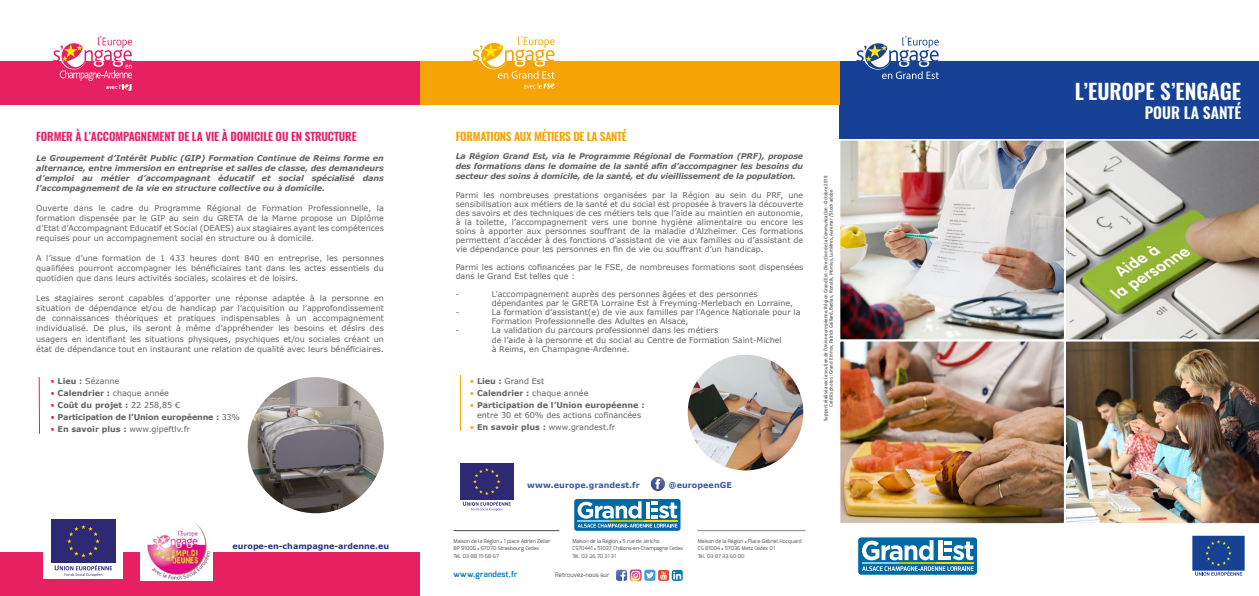
<style>
.page{position:relative;width:1259px;height:596px;background:#fff}
.page>*{position:absolute;margin:0;border:0;box-sizing:border-box;transform-origin:0 0}
.t1{font:600 21.1px "Oswald";color:#fff}
.t2{font:600 15.5px "Oswald";color:#fff}
.t3{font:600 11.3px "Oswald";letter-spacing:-.01em;color:#e72061}
.t4{font:600 11.3px "Oswald";letter-spacing:-.02em;color:#f6a305}
.t5{font:8px/9px "Verdana";color:#646363;text-align:justify}
.t6{font:italic 700 8px/10px "Verdana";letter-spacing:-.015em;color:#646363;text-align:justify}
.t7{font:700 8px/10px "Verdana";color:#646363;text-align:center}
.t8{font:700 8px "Verdana";letter-spacing:-.02em;color:#646363}
.t9{font:700 8px "Verdana";letter-spacing:.01em;color:#3e57a3}
.t10{font:700 8px "Verdana";color:#283583}
.t11{font:600 8px "Exo";letter-spacing:.02em;color:#0079b0}
.t12{font:6.1px "Exo";letter-spacing:.01em;color:#4a4a49}
.t13{font:700 6px "Bliss 2";color:#fff}
.t14{font:5.2px/7.2px "Exo";color:#4a4a49}
.t15{font:500 5px/5.5px "Ubuntu";color:#646363;text-align:center;scale:.88 1}
.s1{font-size:7px}
.s2{color:#e72061}
.s3{font-weight:700}
.s4{font-weight:400;color:#e72061}
.s5{font-weight:400}
.s6{color:#f6a305}
.s7{font-weight:400;color:#f6a305}
</style>
<div class="page">
<svg style="left:1066px;top:140px;width:193px;height:199px;background:#b0b19c"></svg>
<img style="left:841px;top:141px;width:222px;height:197px">
<div style="left:838px;top:138px;width:228px;height:203px;border:2px solid #fff"></div>
<img style="left:1066px;top:339px;width:193px;height:185px">
<img style="left:841px;top:342px;width:222px;height:179px">
<div style="left:838px;top:339px;width:228px;height:185px;border:2px solid #fff"></div>
<div style="left:839px;top:61px;width:420px;height:78px;background:#164194"></div>
<svg style="left:856px;top:36px;width:83px;height:44px"></svg>
<div style="left:420px;top:61px;width:419px;height:44px;background:#f6a305"></div>
<div style="left:0;top:552px;width:420px;height:43px;background:#e72061"></div>
<svg style="left:857px;top:536px;width:120px;height:39px"></svg>
<div style="left:857px;top:536px;width:121px;height:39px;border:1px solid #fff;border-radius:4px"></div>
<svg style="left:862px;top:566px;width:111px;height:4px"></svg>
<svg style="left:862px;top:540px;width:71px;height:20px"></svg>
<svg style="left:944px;top:540px;width:29px;height:19px"></svg>
<hr style="left:938px;top:540px;width:4px;height:19px;background:#fff">
<hr style="left:862px;top:562px;width:37px;height:1px;background:#7ccef5">
<hr style="left:899px;top:562px;width:37px;height:1px;background:#afca0b">
<hr style="left:936px;top:562px;width:37px;height:1px;background:#ffd500">
<div style="left:1192px;top:535px;width:52px;height:35px;background:#164194"></div>
<svg style="left:1195px;top:540px;width:47px;height:35px"></svg>
<svg style="left:38px;top:377px;width:2px;height:57px"></svg>
<hr style="left:460px;top:375px;width:1px;height:55px;background:#f6a305">
<img style="left:248px;top:377px;width:136px;height:136px;border-radius:68px">
<img style="left:688px;top:354px;width:115px;height:116px;border-radius:58px">
<div style="left:0;top:61px;width:420px;height:44px;background:#e72061"></div>
<svg style="left:672px;top:569px;width:11px;height:11px"></svg>
<svg style="left:673px;top:571px;width:8px;height:8px"></svg>
<div style="left:644px;top:569px;width:11px;height:11px;background:#419cd6;border-radius:2px"></div>
<svg style="left:616px;top:569px;width:38px;height:12px"></svg>
<div style="left:658px;top:569px;width:11px;height:11px;background:#dd482e;border-radius:2px"></div>
<svg style="left:660px;top:571px;width:7px;height:8px"></svg>
<svg style="left:53px;top:36px;width:80px;height:55px"></svg>
<svg style="left:460px;top:499px;width:54px;height:1px"></svg>
<div style="left:460px;top:463px;width:54px;height:36px;background:#2e2972"></div>
<svg style="left:473px;top:468px;width:27px;height:26px"></svg>
<svg style="left:463px;top:501px;width:48px;height:9px"></svg>
<div style="left:43px;top:522px;width:80px;height:56px;background:#fff"></div>
<div style="left:50px;top:518px;width:67px;height:46px;background:#2e2972"></div>
<svg style="left:67px;top:525px;width:33px;height:32px"></svg>
<svg style="left:55px;top:565px;width:57px;height:11px"></svg>
<img style="left:141px;top:522px;width:71px;height:57px">
<svg style="left:472px;top:36px;width:83px;height:53px"></svg>
<hr style="left:453px;top:530px;width:106px;height:1px;background:#4a4a49">
<hr style="left:697px;top:530px;width:108px;height:1px;background:#878787">
<svg style="left:573px;top:498px;width:108px;height:32px"></svg>
<hr style="left:646px;top:501px;width:3px;height:17px;background:#fff">
<hr style="left:577px;top:520px;width:34px;height:1px;background:#7ccef5">
<hr style="left:611px;top:520px;width:33px;height:1px;background:#afca0b">
<hr style="left:644px;top:520px;width:33px;height:1px;background:#ffd500">
<svg style="left:651px;top:476px;width:14px;height:14px"></svg>
<p class="t13" style="left:106px;top:83px;width:27px">avec l’<span class="s1">I J</span></p>
<h1 class="t1" style="left:1074px;top:77px;width:168px">L’EUROPE S’ENGAGE</h1>
<h2 class="t2" style="left:1144px;top:101px;width:98px">POUR LA SANTÉ</h2>
<h3 class="t3" style="left:36px;top:129px;width:322px">FORMER À L’ACCOMPAGNEMENT DE LA VIE À DOMICILE OU EN STRUCTURE</h3>
<p class="t6" style="left:36px;top:153px;width:349px">Le Groupement d’Intérêt Public (GIP) Formation Continue de Reims forme en alternance, entre immersion en entreprise et salles de classe, des demandeurs d’emploi au métier d’accompagnant éducatif et social spécialisé dans l’accompagnement de la vie en structure collective ou à domicile.</p>
<p class="t5" style="left:36px;top:203px;width:349px;line-height:10px">Ouverte dans le cadre du Programme Régional de Formation Professionnelle, la formation dispensée par le GIP au sein du GRETA de la Marne propose un Diplôme d’Etat d’Accompagnant Educatif et Social (DEAES) aux stagiaires ayant les compétences requises pour un accompagnement social en structure ou à domicile.</p>
<p class="t5" style="left:36px;top:253px;width:349px;line-height:10px">A l’issue d’une formation de 1 433 heures dont 840 en entreprise, les personnes qualifiées pourront accompagner les bénéficiaires tant dans les actes essentiels du quotidien que dans leurs activités sociales, scolaires et de loisirs.</p>
<p class="t5" style="left:36px;top:293px;width:349px;line-height:10px">Les stagiaires seront capables d’apporter une réponse adaptée à la personne en situation de dépendance et/ou de handicap par l’acquisition ou l’approfondissement de connaissances théoriques et pratiques indispensables à un accompagnement individualisé. De plus, ils seront à même d’appréhender les besoins et désirs des usagers en identifiant les situations physiques, psychiques et/ou sociales créant un état de dépendance tout en instaurant une relation de qualité avec leurs bénéficiaires.</p>
<p class="t5" style="left:50px;top:376px;width:70px"><span class="s2">•</span> <span class="s3">Lieu :</span> Sézanne</p>
<p class="t7" style="left:50px;top:387px;width:120px"><span class="s4">•</span> Calendrier : <span class="s5">chaque année</span></p>
<p class="t7" style="left:50px;top:399px;width:131px"><span class="s4">•</span> Coût du projet : <span class="s5">22 258,85 €</span></p>
<p class="t8" style="left:50px;top:411px;width:191px"><span class="s4">•</span> Participation de l’Union européenne : <span class="s5">33%</span></p>
<p class="t5" style="left:50px;top:424px;width:141px"><span class="s2">•</span> <span class="s3">En savoir plus :</span> www.gipeftlv.fr</p>
<h3 class="t4" style="left:456px;top:129px;width:173px">FORMATIONS AUX MÉTIERS DE LA SANTÉ</h3>
<p class="t6" style="left:456px;top:151px;width:349px">La Région Grand Est, via le Programme Régional de Formation (PRF), propose des formations dans le domaine de la santé afin d’accompagner les besoins du secteur des soins à domicile, de la santé, et du vieillissement de la population.</p>
<p class="t5" style="left:456px;top:191px;width:349px">Parmi les nombreuses prestations organisées par la Région au sein du PRF, une sensibilisation aux métiers de la santé et du social est proposée à travers la découverte des savoirs et des techniques de ces métiers tels que l’aide au maintien en autonomie, à la toilette, l’accompagnement vers une bonne hygiène alimentaire ou encore les soins à apporter aux personnes souffrant de la maladie d’Alzheimer. Ces formations permettent d’accéder à des fonctions d’assistant de vie aux familles ou d’assistant de vie dépendance pour les personnes en fin de vie ou souffrant d’un handicap.</p>
<p class="t5" style="left:456px;top:263px;width:349px">Parmi les actions cofinancées par le FSE, de nombreuses formations sont dispensées dans le Grand Est telles que :</p>
<p class="t5" style="left:456px;top:290px;width:5px">-</p>
<p class="t5" style="left:492px;top:290px;width:303px">L’accompagnement auprès des personnes âgées et des personnes dépendantes par le GRETA Lorraine Est à Freyming-Merlebach en Lorraine,</p>
<p class="t5" style="left:456px;top:308px;width:5px">-</p>
<p class="t5" style="left:492px;top:308px;width:310px">La formation d’assistant(e) de vie aux familles par l’Agence Nationale pour la<br>Formation Professionnelle des Adultes en Alsace,</p>
<p class="t5" style="left:456px;top:326px;width:5px">-</p>
<p class="t5" style="left:492px;top:326px;width:292px;text-align:left">La validation du parcours professionnel dans les métiers<br>de l’aide à la personne et du social au Centre de Formation Saint-Michel à Reims, en Champagne-Ardenne.</p>
<p class="t5" style="left:470px;top:376px;width:76px"><span class="s6">•</span> <span class="s3">Lieu :</span> Grand Est</p>
<p class="t7" style="left:470px;top:387px;width:120px"><span class="s7">•</span> Calendrier : <span class="s5">chaque année</span></p>
<p class="t7" style="left:470px;top:399px;width:176px"><span class="s7">•</span> Participation de l’Union européenne : <span class="s5">entre 30 et 60% des actions cofinancées</span></p>
<p class="t5" style="left:470px;top:422px;width:147px"><span class="s6">•</span> <span class="s3">En savoir plus :</span> www.grandest.fr</p>
<p class="t15" style="left:822px;top:420px;width:280px;rotate:-90deg">Support réalisé avec le soutien de l’Union européenne. Région Grand Est - Direction de la Communication - Octobre 2018<br>Crédits photos : Grand E Innov, Patrick Gaillard, Badias, Ronstik, Momius, Lumières, Auremar / Stock adobe</p>
<p class="t9" style="left:527px;top:478px;width:114px">www.europe.grandest.fr</p>
<p class="t9" style="left:669px;top:478px;width:64px">@europeenGE</p>
<p class="t10" style="left:232px;top:540px;width:158px">europe-en-champagne-ardenne.eu</p>
<p class="t14" style="left:453px;top:537px;width:99px">Maison de la Région ● 1 place Adrien Zeller<br>BP 91006 ● 67070 Strasbourg Cedex<br>Tél. 03 88 15 68 67</p>
<p class="t14" style="left:572px;top:537px;width:112px">Maison de la Région ● 5 rue de Jéricho<br>CS70441 ● 51037 Châlons-en-Champagne Cedex<br>Tél. 03 26 70 31 31</p>
<p class="t14" style="left:698px;top:537px;width:106px">Maison de la Région ● Place Gabriel Hocquard<br>CS 81004 ● 57036 Metz Cedex 01<br>Tél. 03 87 33 60 00</p>
<p class="t11" style="left:453px;top:569px;width:65px">www.grandest.fr</p>
<p class="t12" style="left:555px;top:571px;width:56px">Retrouvez-nous sur</p>
</div>
